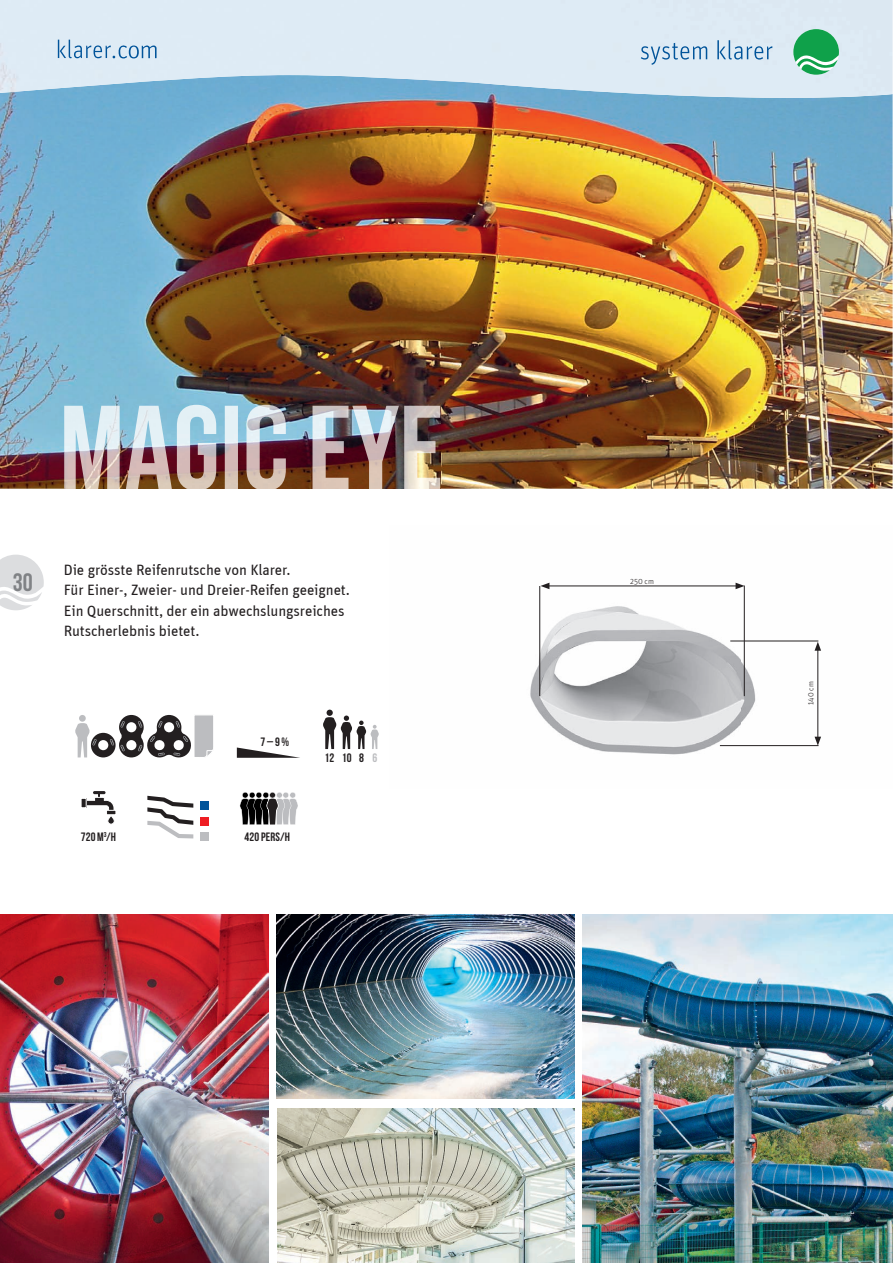
<style>
.page{position:relative;width:893px;height:1263px;background:#fff}
.page>*{position:absolute;margin:0;border:0;box-sizing:border-box;transform-origin:0 0}
.t1{font:25.2px "Bebas Neue";color:#808285}
.t2{font:15px/20.2px "Unit";letter-spacing:-.01em;color:#231f20}
.t3{font:12.3px "Bebas Neue";letter-spacing:.615em;color:#231f20}
.t4{font:12.15px "Bebas Neue";letter-spacing:.01em;color:#231f20}
.t5{font:300 7.95px "Unit Pro";color:#231f20}
.s1{color:#bcbdc0}
</style>
<div class="page">
<img style="left:0;top:914px;width:268px;height:349px">
<img style="left:278px;top:1108px;width:296px;height:155px">
<img style="left:277px;top:914px;width:297px;height:184px">
<img style="left:583px;top:914px;width:310px;height:349px">
<img style="left:530px;top:582px;width:291px;height:173px">
<svg style="left:75px;top:715px;width:138px;height:43px"></svg>
<svg style="left:323px;top:710px;width:56px;height:39px"></svg>
<div style="left:81px;top:798px;width:6px;height:10px;border:1px solid #fff"></div>
<div style="left:106px;top:810px;width:10px;height:5px;border:1px solid #fff"></div>
<svg style="left:83px;top:791px;width:32px;height:33px"></svg>
<svg style="left:147px;top:796px;width:46px;height:42px"></svg>
<div style="left:200px;top:817px;width:9px;height:8px;background:#ee1d23"></div>
<div style="left:200px;top:801px;width:9px;height:9px;background:#01549a"></div>
<div style="left:200px;top:832px;width:9px;height:9px;background:#bcbdc0"></div>
<svg style="left:240px;top:792px;width:58px;height:33px;background:#787879"></svg>
<svg style="left:237px;top:747px;width:63px;height:11px"></svg>
<img style="left:0;top:98px;width:893px;height:391px">
<hr style="left:547px;top:586px;width:191px;height:1px;background:#231f20">
<svg style="left:736px;top:583px;width:9px;height:6px"></svg>
<svg style="left:540px;top:583px;width:9px;height:6px"></svg>
<hr style="left:539px;top:586px;width:1px;height:110px;background:#231f20">
<hr style="left:744px;top:585px;width:1px;height:111px;background:#231f20">
<hr style="left:720px;top:745px;width:99px;height:1px;background:#231f20">
<hr style="left:818px;top:648px;width:1px;height:91px;background:#231f20">
<svg style="left:814px;top:642px;width:7px;height:9px"></svg>
<svg style="left:814px;top:737px;width:7px;height:9px"></svg>
<hr style="left:730px;top:641px;width:88px;height:1px;background:#231f20">
<img style="left:64px;top:405px;width:376px;height:84px">
<svg style="left:0;top:555px;width:44px;height:55px"></svg>
<img style="left:0;top:0;width:893px;height:98px">
<svg style="left:641px;top:40px;width:131px;height:25px;background:#bcd3e6"></svg>
<svg style="left:793px;top:29px;width:46px;height:46px;background:#59bc85"></svg>
<svg style="left:58px;top:40px;width:99px;height:19px;background:#b3cde3"></svg>
<h1 class="t1" style="left:13px;top:568px;width:21px">30</h1>
<p class="t2" style="left:64px;top:559px;width:288px">Die grösste Reifenrutsche von Klarer.<br>Für Einer-, Zweier- und Dreier-Reifen geeignet.<br>Ein Querschnitt, der ein abwechslungsreiches Rutscherlebnis bietet.</p>
<p class="t4" style="left:261px;top:735px;width:30px">7 – 9 %</p>
<p class="t4" style="left:81px;top:830px;width:37px">720 M<sup>3</sup>/H</p>
<p class="t4" style="left:244px;top:830px;width:47px">420 PERS/H</p>
<p class="t3" style="left:324px;top:751px;width:55px">12108<span class="s1">6</span></p>
<p class="t5" style="left:630px;top:576px;width:25px">250 cm</p>
<p class="t5" style="left:806px;top:705px;width:25px;rotate:-90deg">140 cm</p>
</div>
